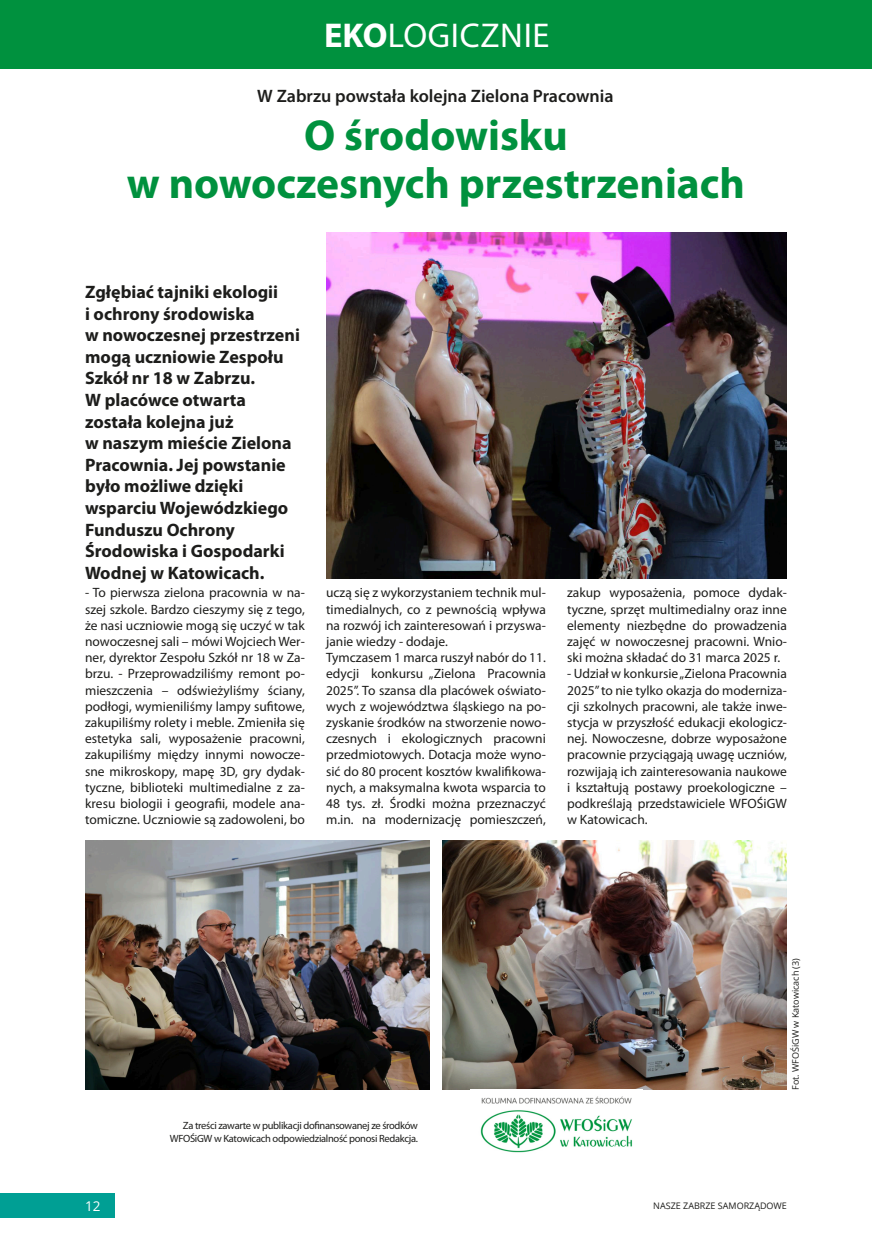
<style>
.page{position:relative;width:872px;height:1255px;background:#fff}
.page>*{position:absolute;margin:0;border:0;box-sizing:border-box;transform-origin:0 0}
.t1{font:700 43.5px "Myriad Pro";color:#00913e}
.t2{font:34.5px "Myriad Pro";letter-spacing:.02em;color:#fff}
.t3{font:700 18px "Myriad Pro";color:#1d1d1b}
.t4{font:600 18px "Myriad Pro";color:#1d1d1b}
.t5{font:13.5px "Myriad Pro";color:#1d1d1b}
.t6{font:13.5px "Open Sans";color:#fff}
.t7{font:10.5px "Myriad Pro";letter-spacing:-.03em;color:#1d1d1b}
.t8{font:9px "Open Sans";color:#1d1d1b}
.s1{font-weight:700}
</style>
<div class="page">
<div style="left:0;top:1192px;width:114px;height:25px;background:#009f94"></div>
<div style="left:0;top:0;width:872px;height:68px;background:#00913e"></div>
<img style="left:326px;top:232px;width:461px;height:347px">
<img style="left:442px;top:840px;width:345px;height:248px">
<img style="left:85px;top:840px;width:344px;height:248px">
<hr style="left:871px;top:369px;width:1px;height:72px;background:#009f94">
<img style="left:470px;top:1088px;width:172px;height:65px">
<p class="t2" style="left:324px;top:21px;width:227px"><span class="s1">EKO</span>LOGICZNIE</p>
<p class="t4" style="left:257px;top:89px;width:358px">W Zabrzu powstała kolejna Zielona Pracownia</p>
<p class="t1" style="left:304px;top:117px;width:265px">O środowisku</p>
<p class="t1" style="left:127px;top:165px;width:619px">w nowoczesnych przestrzeniach</p>
<p class="t3" style="left:85px;top:284px;width:195px">Zgłębiać tajniki ekologii</p>
<p class="t3" style="left:85px;top:306px;width:171px">i ochrony środowiska</p>
<p class="t3" style="left:85px;top:327px;width:216px">w nowoczesnej przestrzeni</p>
<p class="t3" style="left:85px;top:349px;width:200px">mogą uczniowie Zespołu</p>
<p class="t3" style="left:85px;top:371px;width:171px">Szkół nr 18 w Zabrzu.</p>
<p class="t3" style="left:85px;top:392px;width:162px">W placówce otwarta</p>
<p class="t3" style="left:85px;top:414px;width:150px">została kolejna już</p>
<p class="t3" style="left:85px;top:435px;width:208px">w naszym mieście Zielona</p>
<p class="t3" style="left:85px;top:457px;width:202px">Pracownia. Jej powstanie</p>
<p class="t3" style="left:85px;top:479px;width:160px">było możliwe dzięki</p>
<p class="t3" style="left:85px;top:500px;width:205px">wsparciu Wojewódzkiego</p>
<p class="t3" style="left:85px;top:522px;width:151px">Funduszu Ochrony</p>
<p class="t3" style="left:85px;top:543px;width:201px">Środowiska i Gospodarki</p>
<p class="t3" style="left:85px;top:565px;width:181px">Wodnej w Katowicach.</p>
<p class="t5" style="left:85px;top:587px;width:221px">- To pierwsza zielona pracownia w na-</p>
<p class="t5" style="left:85px;top:603px;width:221px">szej szkole. Bardzo cieszymy się z tego,</p>
<p class="t5" style="left:85px;top:619px;width:221px">że nasi uczniowie mogą się uczyć w tak</p>
<p class="t5" style="left:85px;top:635px;width:221px">nowoczesnej sali – mówi Wojciech Wer-</p>
<p class="t5" style="left:85px;top:652px;width:221px">ner, dyrektor Zespołu Szkół nr 18 w Za-</p>
<p class="t5" style="left:85px;top:668px;width:221px">brzu. - Przeprowadziliśmy remont po-</p>
<p class="t5" style="left:85px;top:684px;width:221px">mieszczenia – odświeżyliśmy ściany,</p>
<p class="t5" style="left:85px;top:700px;width:221px">podłogi, wymieniliśmy lampy sufitowe,</p>
<p class="t5" style="left:85px;top:716px;width:221px">zakupiliśmy rolety i meble. Zmieniła się</p>
<p class="t5" style="left:85px;top:733px;width:221px">estetyka sali, wyposażenie pracowni,</p>
<p class="t5" style="left:85px;top:749px;width:221px">zakupiliśmy między innymi nowocze-</p>
<p class="t5" style="left:85px;top:765px;width:221px">sne mikroskopy, mapę 3D, gry dydak-</p>
<p class="t5" style="left:85px;top:781px;width:221px">tyczne, biblioteki multimedialne z za-</p>
<p class="t5" style="left:85px;top:797px;width:221px">kresu biologii i geografii, modele ana-</p>
<p class="t5" style="left:85px;top:814px;width:221px">tomiczne. Uczniowie są zadowoleni, bo</p>
<p class="t5" style="left:326px;top:587px;width:221px">uczą się z wykorzystaniem technik mul-</p>
<p class="t5" style="left:326px;top:603px;width:221px">timedialnych, co z pewnością wpływa</p>
<p class="t5" style="left:326px;top:619px;width:221px">na rozwój ich zainteresowań i przyswa-</p>
<p class="t5" style="left:326px;top:635px;width:123px">janie wiedzy - dodaje.</p>
<p class="t5" style="left:326px;top:652px;width:221px">Tymczasem 1 marca ruszył nabór do 11.</p>
<p class="t5" style="left:326px;top:668px;width:221px">edycji konkursu „Zielona Pracownia</p>
<p class="t5" style="left:326px;top:684px;width:221px">2025”. To szansa dla placówek oświato-</p>
<p class="t5" style="left:326px;top:700px;width:221px">wych z województwa śląskiego na po-</p>
<p class="t5" style="left:326px;top:716px;width:221px">zyskanie środków na stworzenie nowo-</p>
<p class="t5" style="left:326px;top:733px;width:221px">czesnych i ekologicznych pracowni</p>
<p class="t5" style="left:326px;top:749px;width:221px">przedmiotowych. Dotacja może wyno-</p>
<p class="t5" style="left:326px;top:765px;width:221px">sić do 80 procent kosztów kwalifikowa-</p>
<p class="t5" style="left:326px;top:781px;width:221px">nych, a maksymalna kwota wsparcia to</p>
<p class="t5" style="left:326px;top:797px;width:221px">48 tys. zł. Środki można przeznaczyć</p>
<p class="t5" style="left:326px;top:814px;width:221px">m.in. na modernizację pomieszczeń,</p>
<p class="t5" style="left:567px;top:587px;width:221px">zakup wyposażenia, pomoce dydak-</p>
<p class="t5" style="left:567px;top:603px;width:221px">tyczne, sprzęt multimedialny oraz inne</p>
<p class="t5" style="left:567px;top:619px;width:221px">elementy niezbędne do prowadzenia</p>
<p class="t5" style="left:567px;top:635px;width:221px">zajęć w nowoczesnej pracowni. Wnio-</p>
<p class="t5" style="left:567px;top:652px;width:214px">ski można składać do 31 marca 2025 r.</p>
<p class="t5" style="left:567px;top:668px;width:221px">- Udział w konkursie „Zielona Pracownia</p>
<p class="t5" style="left:567px;top:684px;width:221px">2025” to nie tylko okazja do moderniza-</p>
<p class="t5" style="left:567px;top:700px;width:221px">cji szkolnych pracowni, ale także inwe-</p>
<p class="t5" style="left:567px;top:716px;width:221px">stycja w przyszłość edukacji ekologicz-</p>
<p class="t5" style="left:567px;top:733px;width:221px">nej. Nowoczesne, dobrze wyposażone</p>
<p class="t5" style="left:567px;top:749px;width:221px">pracownie przyciągają uwagę uczniów,</p>
<p class="t5" style="left:567px;top:765px;width:221px">rozwijają ich zainteresowania naukowe</p>
<p class="t5" style="left:567px;top:781px;width:221px">i kształtują postawy proekologiczne –</p>
<p class="t5" style="left:567px;top:797px;width:221px">podkreślają przedstawiciele WFOŚiGW</p>
<p class="t5" style="left:567px;top:814px;width:82px">w Katowicach.</p>
<p class="t7" style="left:183px;top:1121px;width:237px">Za treści zawarte w publikacji dofinansowanej ze środków</p>
<p class="t7" style="left:170px;top:1133px;width:250px">WFOŚiGW w Katowicach odpowiedzialność ponosi Redakcja.</p>
<p class="t8" style="left:792px;top:1090px;width:133px;rotate:-90deg">Fot. WFOŚiGW w Katowicach (3)</p>
<p class="t6" style="left:85px;top:1200px;width:17px">12</p>
<p class="t8" style="left:653px;top:1202px;width:135px">NASZE ZABRZE SAMORZĄDOWE</p>
</div>
